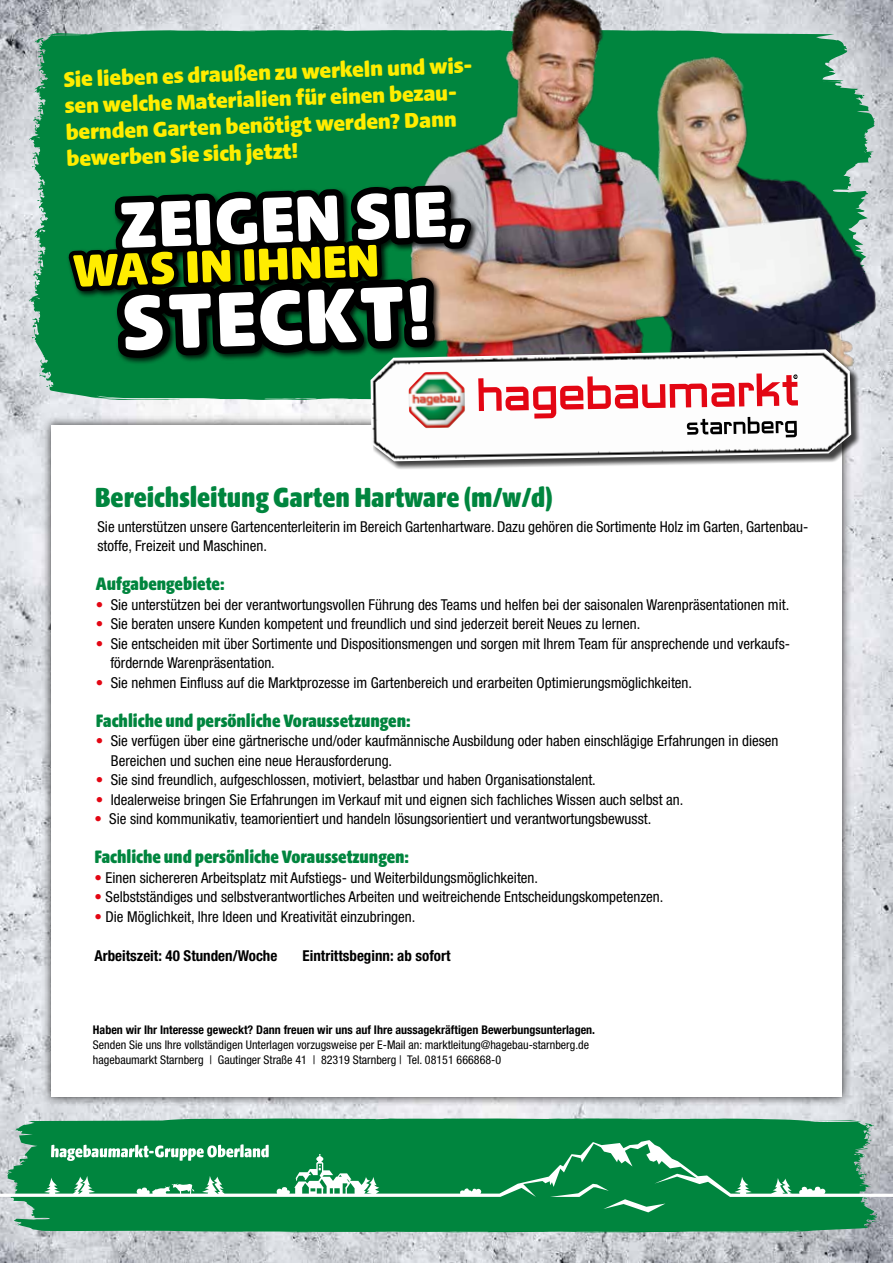
<style>
.page{position:relative;width:893px;height:1263px;background:#fff}
.page>*{position:absolute;margin:0;border:0;box-sizing:border-box;transform-origin:0 0}
.t1{font:84px "Hagebau Beta Outline";color:#fff}
.t2{font:70.5px "Hagebau Beta Outline";color:#fff}
.t3{font:49.5px "Hagebau Beta Outline";color:#ffed00}
.t4{font:30px "Hagebau Beta Condensed";color:#00853e}
.t5{font:23.1px/26.4px "Hagebau Beta Text";color:#ffed00}
.t6{font:19.5px "Hagebau Beta Condensed";color:#00853e}
.t7{font:condensed 15px/19.5px "Helvetica Neue LT Pro";color:#000}
.t8{font:700 condensed 15px "Helvetica Neue LT Pro";color:#000}
.t9{font:condensed 12px/15px "Helvetica Neue LT Pro";color:#000}
.t10{font:700 condensed 12px "Helvetica Neue LT Pro";color:#000}
.s1{color:#e30613}
</style>
<div class="page">
<img style="left:0;top:0;width:893px;height:1263px">
<svg style="left:5px;top:1118px;width:875px;height:114px;background:#0e8a48"></svg>
<svg style="left:29px;top:30px;width:35px;height:370px;background:#47a073"></svg>
<div style="left:41px;top:415px;width:811px;height:692px;background:#000;opacity:.75"></div>
<div style="left:51px;top:425px;width:791px;height:672px;background:#fff"></div>
<svg style="left:0;top:1140px;width:893px;height:57px;background:#2c985f"></svg>
<svg style="left:550px;top:1184px;width:115px;height:28px;background:#1d9253"></svg>
<svg style="left:295px;top:1154px;width:56px;height:29px"></svg>
<svg style="left:51px;top:1144px;width:218px;height:17px"></svg>
<img style="left:798px;top:0;width:95px;height:410px">
<svg style="left:798px;top:350px;width:67px;height:125px"></svg>
<img style="left:798px;top:349px;width:53px;height:112px">
<svg style="left:110px;top:1097px;width:67px;height:69px;background:#5daa83"></svg>
<img style="left:64px;top:0;width:734px;height:469px">
<h3 class="t5" style="left:63px;top:67px;width:413px;rotate:-2deg">Sie lieben es draußen zu werkeln und wis&shy;sen welche Materialien für einen bezau&shy;bernden Garten benötigt werden? Dann bewerben Sie sich jetzt!</h3>
<h2 class="t2" style="left:117px;top:189px;width:350px;rotate:-2deg">ZEIGEN SIE,</h2>
<h3 class="t3" style="left:71px;top:245px;width:309px;rotate:-2deg">WAS IN IHNEN</h3>
<h1 class="t1" style="left:120px;top:279px;width:310px;rotate:-2deg">STECKT!</h1>
<h3 class="t4" style="left:95px;top:482px;width:459px">Bereichsleitung Garten Hartware (m/w/d)</h3>
<p class="t7" style="left:97px;top:516px;width:712px">Sie unterstützen unsere Gartencenterleiterin im Bereich Gartenhartware. Dazu gehören die Sortimente Holz im Garten, Gartenbau&shy;stoffe, Freizeit und Maschinen.</p>
<h3 class="t6" style="left:96px;top:574px;width:130px">Aufgabengebiete:</h3>
<p class="t7" style="left:96px;top:594px;width:695px"><span class="s1">•</span> Sie unterstützen bei der verantwortungsvollen Führung des Teams und helfen bei der saisonalen Warenpräsentationen mit.</p>
<p class="t7" style="left:96px;top:614px;width:546px"><span class="s1">•</span> Sie beraten unsere Kunden kompetent und freundlich und sind jederzeit bereit Neues zu lernen.</p>
<p class="t7" style="left:110px;top:633px;width:681px;text-indent:-14px"><span class="s1">•</span> Sie entscheiden mit über Sortimente und Dispositionsmengen und sorgen mit Ihrem Team für ansprechende und verkaufs&shy;fördernde Warenpräsentation.</p>
<p class="t7" style="left:96px;top:672px;width:598px"><span class="s1">•</span> Sie nehmen Einfluss auf die Marktprozesse im Gartenbereich und erarbeiten Optimierungsmöglichkeiten.</p>
<h3 class="t6" style="left:96px;top:711px;width:316px">Fachliche und persönliche Voraussetzungen:</h3>
<p class="t7" style="left:111px;top:731px;width:669px;text-indent:-15px"><span class="s1">•</span> Sie verfügen über eine gärtnerische und/oder kaufmännische Ausbildung oder haben einschlägige Erfahrungen in diesen<br>Bereichen und suchen eine neue Herausforderung.</p>
<p class="t7" style="left:96px;top:770px;width:501px"><span class="s1">•</span> Sie sind freundlich, aufgeschlossen, motiviert, belastbar und haben Organisationstalent.</p>
<p class="t7" style="left:96px;top:789px;width:589px"><span class="s1">•</span> Idealerweise bringen Sie Erfahrungen im Verkauf mit und eignen sich fachliches Wissen auch selbst an.</p>
<p class="t7" style="left:94px;top:809px;width:558px"><span class="s1">•</span> Sie sind kommunikativ, teamorientiert und handeln lösungsorientiert und verantwortungsbewusst.</p>
<h3 class="t6" style="left:94px;top:847px;width:316px">Fachliche und persönliche Voraussetzungen:</h3>
<p class="t7" style="left:94px;top:867px;width:445px"><span class="s1">•</span> Einen sichereren Arbeitsplatz mit Aufstiegs- und Weiterbildungsmöglichkeiten.</p>
<p class="t7" style="left:94px;top:887px;width:570px"><span class="s1">•</span> Selbstständiges und selbstverantwortliches Arbeiten und weitreichende Entscheidungskompetenzen.</p>
<p class="t7" style="left:94px;top:906px;width:322px"><span class="s1">•</span> Die Möglichkeit, Ihre Ideen und Kreativität einzubringen.</p>
<p class="t8" style="left:94px;top:946px;width:184px">Arbeitszeit: 40 Stunden/Woche</p>
<p class="t8" style="left:303px;top:946px;width:149px">Eintrittsbeginn: ab sofort</p>
<p class="t10" style="left:93px;top:1022px;width:504px">Haben wir Ihr Interesse geweckt? Dann freuen wir uns auf Ihre aussagekräftigen Bewerbungsunterlagen.</p>
<p class="t9" style="left:93px;top:1037px;width:498px">Senden Sie uns Ihre vollständigen Unterlagen vorzugsweise per E-Mail an: marktleitung@hagebau-starnberg.de hagebaumarkt Starnberg | Gautinger Straße 41 | 82319 Starnberg | Tel. 08151 666868-0</p>
</div>
